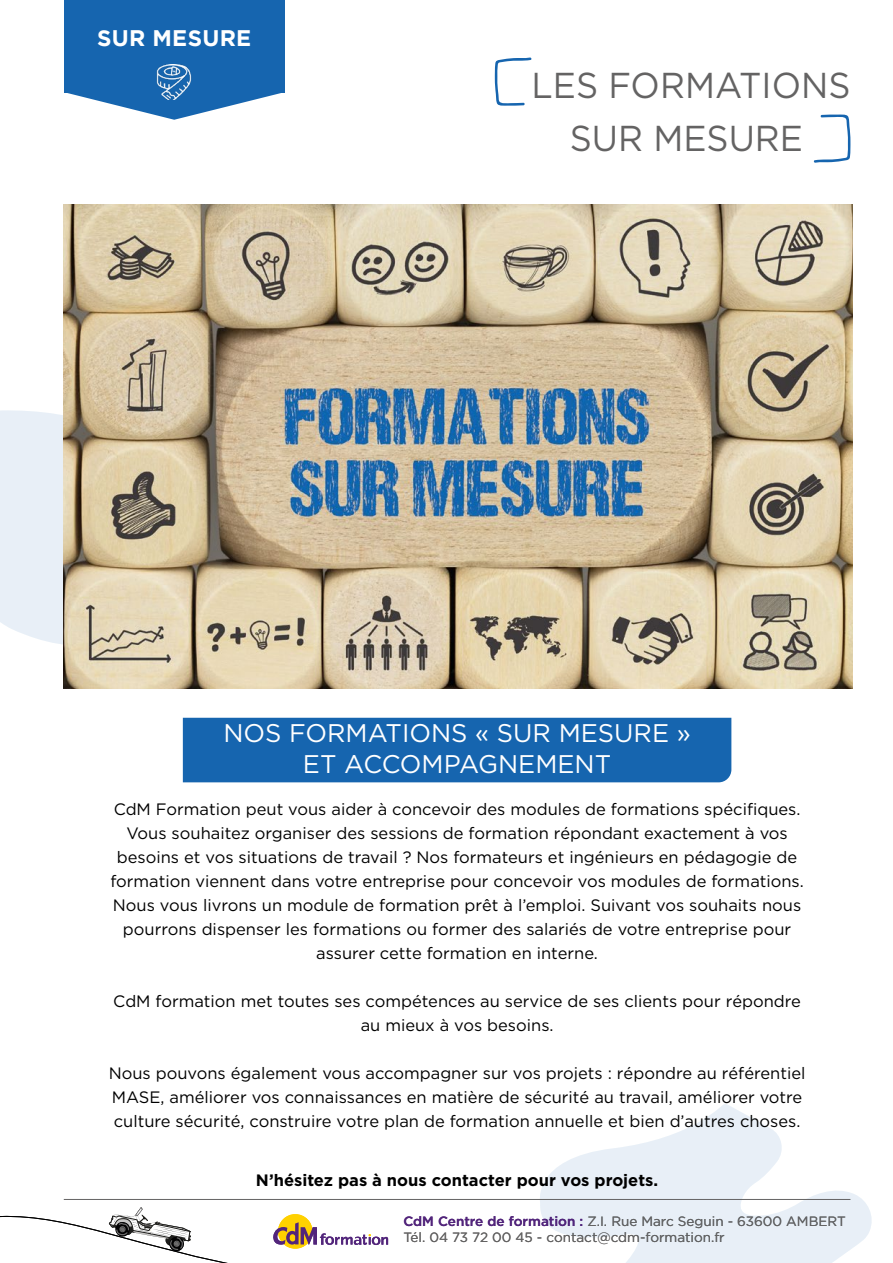
<style>
.page{position:relative;width:893px;height:1263px;background:#fff}
.page>*{position:absolute;margin:0;border:0;box-sizing:border-box;transform-origin:0 0}
.t1{font:36px/52.5px "Gotham";color:#646363;text-align:center;scale:.96 1}
.t2{font:25.5px/30.6px "Gotham";color:#fff;text-align:center}
.t3{font:700 22.5px "Gotham";letter-spacing:.015em;color:#fff}
.t4{font:16.5px/24px "Gotham";color:#000;text-align:center}
.t5{font:700 16.5px "Gotham";color:#000}
.t6{font:13.5px/16.2px "Gotham";color:#646363}
.s1{font-weight:500;color:#52257b}
</style>
<div class="page">
<svg style="left:0;top:410px;width:64px;height:275px;fill:#e8eff7"></svg>
<svg style="left:540px;top:1104px;width:332px;height:159px;fill:#e8eff7"></svg>
<svg style="left:0;top:1207px;width:389px;height:56px"></svg>
<svg style="left:494px;top:57px;width:357px;height:106px"></svg>
<div style="left:64px;top:0;width:221px;height:92px;background:#1665af"></div>
<svg style="left:64px;top:92px;width:221px;height:28px"></svg>
<img style="left:64px;top:205px;width:788px;height:483px">
<div style="left:183px;top:718px;width:548px;height:64px;background:#1665af"></div>
<hr style="left:64px;top:1199px;width:786px;height:1px;background:#646363">
<img style="left:156px;top:64px;width:37px;height:36px">
<h3 class="t3" style="left:97px;top:25px;width:156px">SUR MESURE</h3>
<h1 class="t1" style="left:531px;top:58px;width:334px">LES FORMATIONS<br>SUR MESURE</h1>
<h2 class="t2" style="left:223px;top:717px;width:469px">NOS FORMATIONS « SUR MESURE »<br>ET ACCOMPAGNEMENT</h2>
<p class="t4" style="left:110px;top:797px;width:695px">CdM Formation peut vous aider à concevoir des modules de formations spécifiques.<br>Vous souhaitez organiser des sessions de formation répondant exactement à vos besoins et vos situations de travail ? Nos formateurs et ingénieurs en pédagogie de formation viennent dans votre entreprise pour concevoir vos modules de formations.<br>Nous vous livrons un module de formation prêt à l’emploi. Suivant vos souhaits nous pourrons dispenser les formations ou former des salariés de votre entreprise pour assurer cette formation en interne.</p>
<p class="t4" style="left:113px;top:989px;width:689px">CdM formation met toutes ses compétences au service de ses clients pour répondre au mieux à vos besoins.</p>
<p class="t4" style="left:109px;top:1061px;width:698px;text-align:left">Nous pouvons également vous accompagner sur vos projets : répondre au référentiel<br>MASE, améliorer vos connaissances en matière de sécurité au travail, améliorer votre culture sécurité, construire votre plan de formation annuelle et bien d’autres choses.</p>
<p class="t5" style="left:256px;top:1171px;width:404px">N’hésitez pas à nous contacter pour vos projets.</p>
<p class="t6" style="left:403px;top:1212px;width:444px"><span class="s1">CdM Centre de formation :</span> Z.I. Rue Marc Seguin - 63600 AMBERT<br>Tél. 04 73 72 00 45 - contact@cdm-formation.fr</p>
</div>
